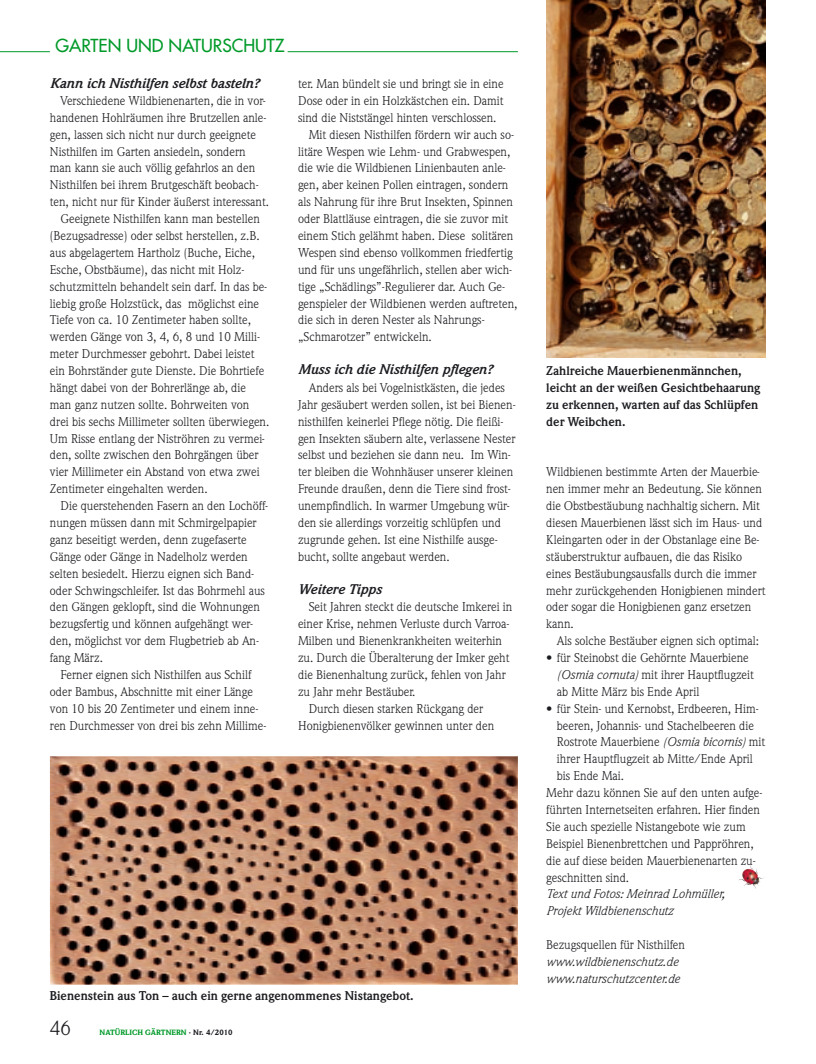
<style>
.page{position:relative;width:816px;height:1064px;background:#fff}
.page>*{position:absolute;margin:0;border:0;box-sizing:border-box;transform-origin:0 0}
.t1{font:20px "Weidemann";color:#1b1c20}
.t2{font:17.5px "Futura";color:#009a29}
.t3{font:italic 700 13.75px "Weidemann";color:#1b1c20}
.t4{font:12.5px/16.9px "Weidemann";color:#1b1c20}
.t5{font:700 12.5px/16.9px "Weidemann";color:#1b1c20}
.t6{font:italic 12.5px/16.9px "Weidemann";color:#1b1c20}
.t7{font:900 7.5px "Weidemann";color:#009a29}
.s1{color:#1b1c20}
.s2{font-style:italic}
</style>
<div class="page">
<img style="left:739px;top:865px;width:25px;height:23px">
<hr style="left:287px;top:51px;width:231px;height:1px;background:#009a29">
<hr style="left:0;top:51px;width:50px;height:1px;background:#009a29">
<img style="left:546px;top:0;width:220px;height:357px">
<img style="left:50px;top:756px;width:468px;height:228px">
<h2 class="t2" style="left:55px;top:37px;width:230px">GARTEN UND NATURSCHUTZ</h2>
<p class="t3" style="left:50px;top:78px;width:210px">Kann ich Nisthilfen selbst basteln?</p>
<p class="t4" style="left:61px;top:93px;width:207px">Verschiedene Wildbienenarten, die in vor-</p>
<p class="t4" style="left:50px;top:110px;width:218px">handenen Hohlräumen ihre Brutzellen anle-</p>
<p class="t4" style="left:50px;top:127px;width:208px">gen, lassen sich nicht nur durch geeignete</p>
<p class="t4" style="left:50px;top:144px;width:197px">Nisthilfen im Garten ansiedeln, sondern</p>
<p class="t4" style="left:50px;top:161px;width:207px">man kann sie auch völlig gefahrlos an den</p>
<p class="t4" style="left:50px;top:178px;width:210px">Nisthilfen bei ihrem Brutgeschäft beobach-</p>
<p class="t4" style="left:50px;top:195px;width:220px">ten, nicht nur für Kinder äußerst interessant.</p>
<p class="t4" style="left:61px;top:211px;width:201px">Geeignete Nisthilfen kann man bestellen</p>
<p class="t4" style="left:50px;top:228px;width:211px">(Bezugsadresse) oder selbst herstellen, z.B.</p>
<p class="t4" style="left:50px;top:245px;width:206px">aus abgelagertem Hartholz (Buche, Eiche,</p>
<p class="t4" style="left:50px;top:262px;width:196px">Esche, Obstbäume), das nicht mit Holz-</p>
<p class="t4" style="left:50px;top:279px;width:219px">schutzmitteln behandelt sein darf. In das be-</p>
<p class="t4" style="left:50px;top:296px;width:211px">liebig große Holzstück, das möglichst eine</p>
<p class="t4" style="left:50px;top:313px;width:203px">Tiefe von ca. 10 Zentimeter haben sollte,</p>
<p class="t4" style="left:50px;top:330px;width:211px">werden Gänge von 3, 4, 6, 8 und 10 Milli-</p>
<p class="t4" style="left:50px;top:346px;width:206px">meter Durchmesser gebohrt. Dabei leistet</p>
<p class="t4" style="left:50px;top:363px;width:216px">ein Bohrständer gute Dienste. Die Bohrtiefe</p>
<p class="t4" style="left:50px;top:380px;width:197px">hängt dabei von der Bohrerlänge ab, die</p>
<p class="t4" style="left:50px;top:397px;width:201px">man ganz nutzen sollte. Bohrweiten von</p>
<p class="t4" style="left:50px;top:414px;width:221px">drei bis sechs Millimeter sollten überwiegen.</p>
<p class="t4" style="left:50px;top:431px;width:216px">Um Risse entlang der Niströhren zu vermei-</p>
<p class="t4" style="left:50px;top:448px;width:210px">den, sollte zwischen den Bohrgängen über</p>
<p class="t4" style="left:50px;top:465px;width:211px">vier Millimeter ein Abstand von etwa zwei</p>
<p class="t4" style="left:50px;top:481px;width:159px">Zentimeter eingehalten werden.</p>
<p class="t4" style="left:61px;top:498px;width:209px">Die querstehenden Fasern an den Loch öff-</p>
<p class="t4" style="left:50px;top:515px;width:208px">nungen müssen dann mit Schmirgelpapier</p>
<p class="t4" style="left:50px;top:532px;width:198px">ganz beseitigt werden, denn zugefaserte</p>
<p class="t4" style="left:50px;top:549px;width:199px">Gänge oder Gänge in Nadelholz werden</p>
<p class="t4" style="left:50px;top:566px;width:206px">selten besiedelt. Hierzu eignen sich Band-</p>
<p class="t4" style="left:50px;top:583px;width:216px">oder Schwingschleifer. Ist das Bohrmehl aus</p>
<p class="t4" style="left:50px;top:600px;width:211px">den Gängen geklopft, sind die Wohnungen</p>
<p class="t4" style="left:50px;top:616px;width:205px">bezugsfertig und können aufgehängt wer-</p>
<p class="t4" style="left:50px;top:633px;width:211px">den, möglichst vor dem Flugbetrieb ab An-</p>
<p class="t4" style="left:50px;top:650px;width:54px">fang März.</p>
<p class="t4" style="left:61px;top:667px;width:192px">Ferner eignen sich Nisthilfen aus Schilf</p>
<p class="t4" style="left:50px;top:684px;width:204px">oder Bambus, Abschnitte mit einer Länge</p>
<p class="t4" style="left:50px;top:701px;width:210px">von 10 bis 20 Zentimeter und einem inne-</p>
<p class="t4" style="left:50px;top:718px;width:218px">ren Durchmesser von drei bis zehn Millime-</p>
<p class="t4" style="left:298px;top:76px;width:207px">ter. Man bündelt sie und bringt sie in eine</p>
<p class="t4" style="left:298px;top:93px;width:207px">Dose oder in ein Holzkästchen ein. Damit</p>
<p class="t4" style="left:298px;top:110px;width:200px">sind die Niststängel hinten verschlossen.</p>
<p class="t4" style="left:309px;top:127px;width:207px">Mit diesen Nisthilfen fördern wir auch so-</p>
<p class="t4" style="left:298px;top:144px;width:214px">litäre Wespen wie Lehm- und Grabwespen,</p>
<p class="t4" style="left:298px;top:161px;width:209px">die wie die Wildbienen Linienbauten anle-</p>
<p class="t4" style="left:298px;top:178px;width:212px">gen, aber keinen Pollen eintragen, sondern</p>
<p class="t4" style="left:298px;top:195px;width:216px">als Nahrung für ihre Brut Insekten, Spinnen</p>
<p class="t4" style="left:298px;top:211px;width:211px">oder Blattläuse eintragen, die sie zuvor mit</p>
<p class="t4" style="left:298px;top:228px;width:217px">einem Stich gelähmt haben. Diese solitären</p>
<p class="t4" style="left:298px;top:245px;width:216px">Wespen sind ebenso vollkommen friedfertig</p>
<p class="t4" style="left:298px;top:262px;width:216px">und für uns ungefährlich, stellen aber wich-</p>
<p class="t4" style="left:298px;top:279px;width:208px">tige „Schädlings”-Regulierer dar. Auch Ge-</p>
<p class="t4" style="left:298px;top:296px;width:221px">genspieler der Wildbienen werden auftreten,</p>
<p class="t4" style="left:298px;top:313px;width:188px">die sich in deren Nester als Nahrungs-</p>
<p class="t4" style="left:298px;top:330px;width:135px">„Schmarotzer” entwickeln.</p>
<p class="t3" style="left:298px;top:364px;width:196px">Muss ich die Nisthilfen pflegen?</p>
<p class="t4" style="left:298px;top:380px;width:219px;text-indent:11px">Anders als bei Vogelnistkästen, die jedes Jahr gesäubert werden sollen, ist bei Bienen&shy;nisthilfen keinerlei Pflege nötig. Die fleißi&shy;gen Insekten säubern alte, verlassene Nester selbst und beziehen sie dann neu. Im Win&shy;ter bleiben die Wohnhäuser unserer kleinen Freunde draußen, denn die Tiere sind frost&shy;unempfindlich. In warmer Umgebung wür&shy;den sie allerdings vorzeitig schlüpfen und zugrunde gehen. Ist eine Nisthilfe ausge&shy;bucht, sollte angebaut werden.</p>
<p class="t3" style="left:298px;top:584px;width:85px">Weitere Tipps</p>
<p class="t4" style="left:309px;top:600px;width:205px">Seit Jahren steckt die deutsche Imkerei in</p>
<p class="t4" style="left:298px;top:616px;width:213px">einer Krise, nehmen Verluste durch Varroa-</p>
<p class="t4" style="left:298px;top:633px;width:205px">Milben und Bienenkrankheiten weiterhin</p>
<p class="t4" style="left:298px;top:650px;width:213px">zu. Durch die Überalterung der Imker geht</p>
<p class="t4" style="left:298px;top:667px;width:209px">die Bienenhaltung zurück, fehlen von Jahr</p>
<p class="t4" style="left:298px;top:684px;width:119px">zu Jahr mehr Bestäuber.</p>
<p class="t4" style="left:309px;top:701px;width:176px">Durch diesen starken Rückgang der</p>
<p class="t4" style="left:298px;top:718px;width:198px">Honigbienenvölker gewinnen unter den</p>
<p class="t5" style="left:50px;top:988px;width:365px">Bienenstein aus Ton – auch ein gerne angenommenes Nistangebot.</p>
<h1 class="t1" style="left:50px;top:1021px;width:22px">46</h1>
<p class="t7" style="left:100px;top:1030px;width:135px">NATÜRLICH GÄRTNERN <span class="s1">· Nr. 4/2010</span></p>
<p class="t5" style="left:546px;top:363px;width:215px">Zahlreiche Mauerbienenmännchen, leicht an der weißen Gesichtbehaarung zu erkennen, warten auf das Schlüpfen der Weibchen.</p>
<p class="t4" style="left:546px;top:465px;width:221px">Wildbienen bestimmte Arten der Mauerbie&shy;nen immer mehr an Bedeutung. Sie können die Obstbestäubung nachhaltig sichern. Mit diesen Mauerbienen lässt sich im Haus- und Kleingarten oder in der Obstanlage eine Be&shy;stäuberstruktur aufbauen, die das Risiko eines Bestäubungsausfalls durch die immer mehr zurückgehenden Honigbienen mindert oder sogar die Honigbienen ganz ersetzen kann.</p>
<p class="t4" style="left:557px;top:633px;width:203px">Als solche Bestäuber eignen sich optimal:</p>
<p class="t4" style="left:557px;top:650px;width:198px;text-indent:-11px">• für Steinobst die Gehörnte Mauerbiene <span class="s2">(Osmia cornuta)</span> mit ihrer Hauptflugzeit ab Mitte März bis Ende April</p>
<p class="t4" style="left:546px;top:701px;width:214px">• für Stein- und Kernobst, Erdbeeren, Him-</p>
<p class="t4" style="left:557px;top:718px;width:198px">beeren, Johannis- und Stachelbeeren die</p>
<p class="t4" style="left:557px;top:735px;width:210px">Rostrote Mauerbiene <span class="s2">(Osmia bicornis)</span> mit</p>
<p class="t4" style="left:557px;top:751px;width:197px">ihrer Hauptflugzeit ab Mitte/Ende April</p>
<p class="t4" style="left:557px;top:768px;width:69px">bis Ende Mai.</p>
<p class="t4" style="left:546px;top:785px;width:218px">Mehr dazu können Sie auf den unten aufge-</p>
<p class="t4" style="left:546px;top:802px;width:215px">führten Internetseiten erfahren. Hier finden</p>
<p class="t4" style="left:546px;top:819px;width:201px">Sie auch spezielle Nistangebote wie zum</p>
<p class="t4" style="left:546px;top:836px;width:209px">Beispiel Bienenbrettchen und Pappröhren,</p>
<p class="t4" style="left:546px;top:853px;width:211px">die auf diese beiden Mauerbienenarten zu-</p>
<p class="t4" style="left:546px;top:870px;width:84px">geschnitten sind.</p>
<p class="t6" style="left:546px;top:886px;width:180px">Text und Fotos: Meinrad Lohmüller,<br>Projekt Wildbienenschutz</p>
<p class="t4" style="left:546px;top:937px;width:140px">Bezugsquellen für Nisthilfen</p>
<p class="t6" style="left:546px;top:954px;width:135px">www.wildbienenschutz.de www.naturschutzcenter.de</p>
</div>
